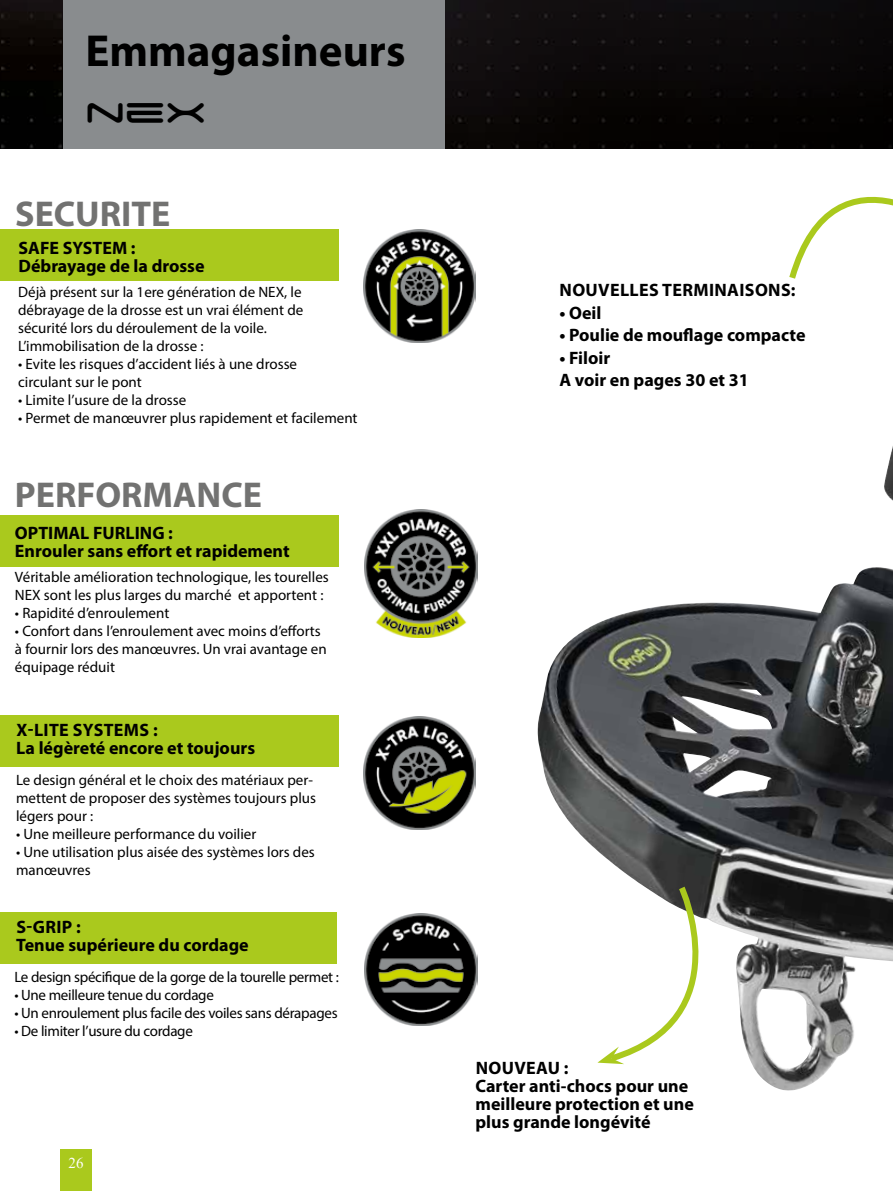
<style>
.page{position:relative;width:893px;height:1191px;background:#fff}
.page>*{position:absolute;margin:0;border:0;box-sizing:border-box;transform-origin:0 0}
.t1{font:700 45px "Myriad Pro";color:#000}
.t2{font:45px "Space Age Pro";color:#000}
.t3{font:700 36px "Myriad Pro";color:#727271}
.t4{font:700 18px/18px "Myriad Pro";color:#000}
.t5{font:700 18px "Myriad Pro";letter-spacing:.02em;color:#000}
.t6{font:15px/18px "Myriad Pro";color:#000}
.t7{font:15px "Myriad Pro";letter-spacing:-.02em;color:#000}
.t8{font:15px "Times New Roman";color:#fff}
</style>
<div class="page">
<img style="left:0;top:0;width:893px;height:149px">
<div style="left:60px;top:1149px;width:32px;height:42px;background:#aac91d"></div>
<img style="left:537px;top:567px;width:356px;height:524px">
<div style="left:64px;top:0;width:381px;height:149px;background:#898c8e"></div>
<img style="left:884px;top:446px;width:9px;height:55px">
<img style="left:365px;top:510px;width:112px;height:127px">
<img style="left:363px;top:230px;width:112px;height:112px">
<div style="left:0;top:516px;width:338px;height:51px;background:#aac91d"></div>
<div style="left:0;top:715px;width:338px;height:51px;background:#aac91d"></div>
<img style="left:363px;top:717px;width:112px;height:112px">
<img style="left:365px;top:913px;width:112px;height:112px">
<div style="left:0;top:913px;width:337px;height:51px;background:#aac91d"></div>
<div style="left:0;top:230px;width:338px;height:51px;background:#aac91d"></div>
<svg style="left:597px;top:882px;width:144px;height:183px"></svg>
<svg style="left:785px;top:131px;width:108px;height:148px"></svg>
<h1 class="t1" style="left:85px;top:21px;width:322px">Emmagasineurs</h1>
<h1 class="t2" style="left:85px;top:92px;width:122px">nex</h1>
<h2 class="t3" style="left:15px;top:191px;width:157px">SECURITE</h2>
<p class="t4" style="left:19px;top:238px;width:188px">SAFE SYSTEM :<br>Débrayage de la drosse</p>
<p class="t6" style="left:18px;top:282px;width:287px">Déjà présent sur la 1ere génération de NEX, le débrayage de la drosse est un vrai élément de sécurité lors du déroulement de la voile.<br>L’immobilisation de la drosse :</p>
<p class="t6" style="left:18px;top:354px;width:280px">• Evite les risques d’accident liés à une drosse circulant sur le pont</p>
<p class="t6" style="left:18px;top:390px;width:170px">• Limite l’usure de la drosse</p>
<p class="t6" style="left:18px;top:408px;width:341px">• Permet de manœuvrer plus rapidement et facilement</p>
<h2 class="t3" style="left:15px;top:472px;width:249px">PERFORMANCE</h2>
<p class="t4" style="left:15px;top:523px;width:276px">OPTIMAL FURLING :<br>Enrouler sans effort et rapidement</p>
<p class="t6" style="left:15px;top:567px;width:315px">Véritable amélioration technologique, les tourelles<br>NEX sont les plus larges du marché et apportent :</p>
<p class="t6" style="left:15px;top:603px;width:156px">• Rapidité d’enroulement</p>
<p class="t6" style="left:15px;top:621px;width:313px">• Confort dans l’enroulement avec moins d’efforts à fournir lors des manœuvres. Un vrai avantage en équipage réduit</p>
<p class="t4" style="left:16px;top:720px;width:240px">X-LITE SYSTEMS :<br>La légèreté encore et toujours</p>
<p class="t6" style="left:16px;top:770px;width:302px">Le design général et le choix des matériaux per&shy;mettent de proposer des systèmes toujours plus légers pour :</p>
<p class="t6" style="left:16px;top:824px;width:242px">• Une meilleure performance du voilier</p>
<p class="t6" style="left:16px;top:842px;width:300px">• Une utilisation plus aisée des systèmes lors des manœuvres</p>
<p class="t4" style="left:16px;top:917px;width:234px">S-GRIP :<br>Tenue supérieure du cordage</p>
<p class="t7" style="left:14px;top:967px;width:326px">Le design spécifique de la gorge de la tourelle permet :</p>
<p class="t7" style="left:14px;top:985px;width:201px">• Une meilleure tenue du cordage</p>
<p class="t7" style="left:14px;top:1003px;width:325px">• Un enroulement plus facile des voiles sans dérapages</p>
<p class="t7" style="left:14px;top:1021px;width:180px">• De limiter l’usure du cordage</p>
<p class="t8" style="left:69px;top:1152px;width:16px">26</p>
<p class="t5" style="left:560px;top:278px;width:238px">NOUVELLES TERMINAISONS:</p>
<p class="t4" style="left:559px;top:303px;width:44px">• Oeil</p>
<p class="t4" style="left:559px;top:326px;width:248px">• Poulie de mouflage compacte</p>
<p class="t4" style="left:559px;top:346px;width:191px;line-height:22.5px">• Filoir<br>A voir en pages 30 et 31</p>
<p class="t4" style="left:475px;top:1058px;width:220px">NOUVEAU :<br>Carter anti-chocs pour une meilleure protection et une plus grande longévité</p>
</div>
